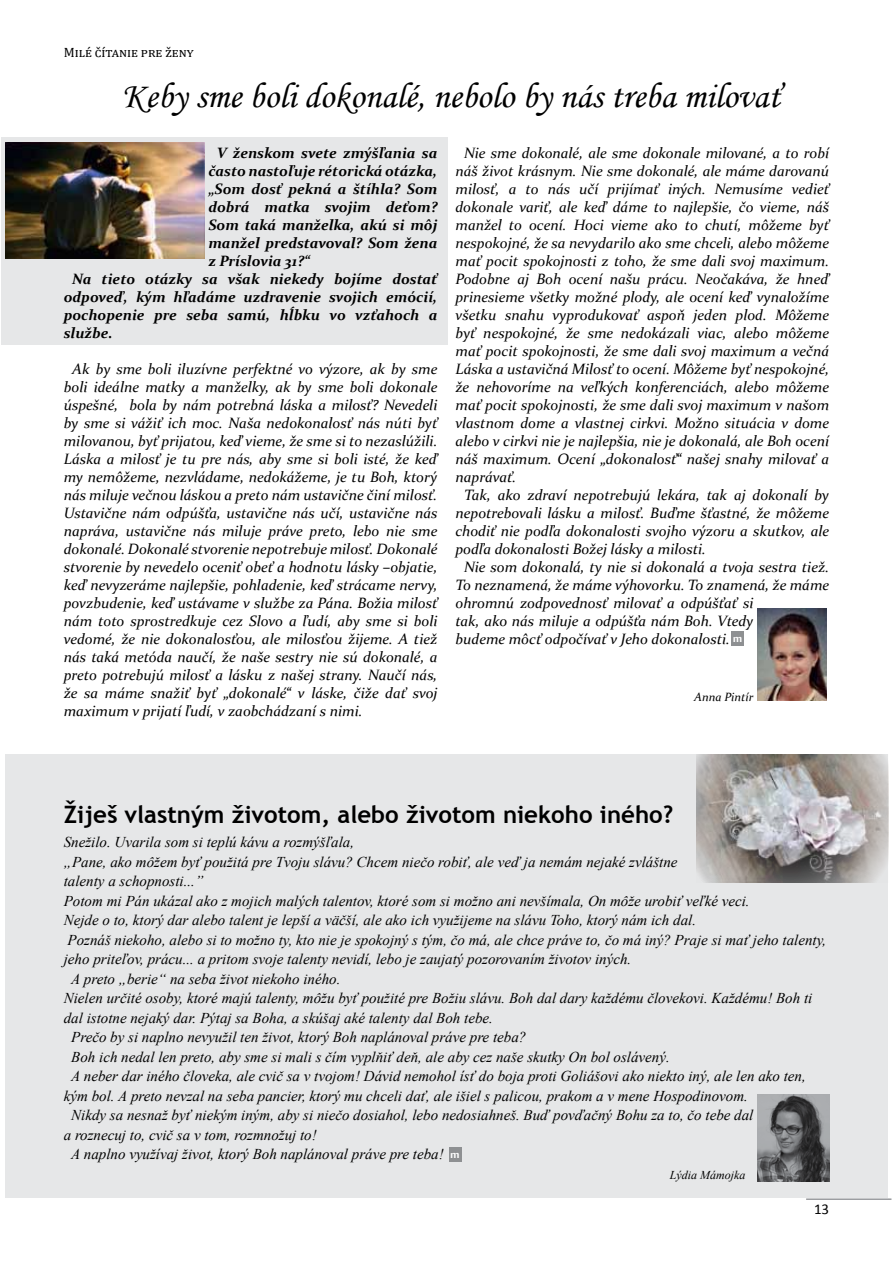
<style>
.page{position:relative;width:893px;height:1263px;background:#fff}
.page>*{position:absolute;margin:0;border:0;box-sizing:border-box;transform-origin:0 0}
.t1{font:36px "Monotype Corsiva";color:#000}
.t2{font:700 24px "Trebuchet MS";color:#000}
.t3{font:italic 15px/18px "Constantia";color:#000;text-align:justify}
.t4{font:italic 15px "Times New Roman";color:#000}
.t5{font:italic 700 15px "Constantia";color:#000}
.t6{font:15px "Calibri";color:#000}
.t7{font:700 15px "Sakkal Majalla";color:#fff}
.t8{font:13.5px "Cambria";color:#000}
.t9{font:italic 12px "Times New Roman";color:#000}
.t10{font:italic 12px "Constantia";color:#000}
.s1{font-family:"Sakkal Majalla";font-weight:700;font-style:normal;color:#fff}
</style>
<div class="page">
<hr style="left:806px;top:1198px;width:85px;height:2px;background:#999b9e">
<div style="left:1px;top:137px;width:447px;height:208px;background:#e6e7e8"></div>
<div style="left:5px;top:754px;width:883px;height:444px;background:#e6e7e8"></div>
<img style="left:758px;top:608px;width:68px;height:92px">
<img style="left:5px;top:143px;width:199px;height:116px">
<img style="left:696px;top:754px;width:192px;height:128px">
<div style="left:449px;top:1147px;width:12px;height:15px;background:#8e9092"></div>
<div style="left:731px;top:631px;width:13px;height:15px;background:#8e9092"></div>
<img style="left:758px;top:1094px;width:71px;height:88px">
<p class="t8" style="left:64px;top:44px;width:131px">Milé čítanie pre ženy</p>
<h1 class="t1" style="left:122px;top:74px;width:660px">Keby sme boli dokonalé, nebolo by nás treba milovať</h1>
<p class="t5" style="left:217px;top:142px;width:222px">V ženskom svete zmýšľania sa</p>
<p class="t5" style="left:208px;top:160px;width:231px">často nastoľuje rétorická otázka,</p>
<p class="t5" style="left:208px;top:178px;width:231px">„Som dosť pekná a štíhla? Som</p>
<p class="t5" style="left:208px;top:196px;width:231px">dobrá matka svojim deťom?</p>
<p class="t5" style="left:208px;top:214px;width:231px">Som taká manželka, akú si môj</p>
<p class="t5" style="left:208px;top:232px;width:231px">manžel predstavoval? Som žena</p>
<p class="t5" style="left:208px;top:250px;width:103px">z Príslovia 31?“</p>
<p class="t5" style="left:72px;top:268px;width:367px">Na tieto otázky sa však niekedy bojíme dostať</p>
<p class="t5" style="left:64px;top:286px;width:375px">odpoveď, kým hľadáme uzdravenie svojich emócií,</p>
<p class="t5" style="left:64px;top:304px;width:375px">pochopenie pre seba samú, hĺbku vo vzťahoch a</p>
<p class="t5" style="left:64px;top:322px;width:51px">službe.</p>
<p class="t3" style="left:64px;top:359px;width:375px;text-indent:9px">Ak by sme boli iluzívne perfektné vo výzore, ak by sme boli ideálne matky a manželky, ak by sme boli dokonale úspešné, bola by nám potrebná láska a milosť? Nevedeli by sme si vážiť ich moc. Naša nedokonalosť nás núti byť milovanou, byť prijatou, keď vieme, že sme si to nezaslúžili.<br>Láska a milosť je tu pre nás, aby sme si boli isté, že keď my nemôžeme, nezvládame, nedokážeme, je tu Boh, ktorý nás miluje večnou láskou a preto nám ustavične činí milosť.<br>Ustavične nám odpúšťa, ustavične nás učí, ustavične nás napráva, ustavične nás miluje práve preto, lebo nie sme dokonalé. Dokonalé stvorenie nepotrebuje milosť. Dokonalé stvorenie by nevedelo oceniť obeť a hodnotu lásky –objatie, keď nevyzeráme najlepšie, pohladenie, keď strácame nervy, povzbudenie, keď ustávame v službe za Pána. Božia milosť nám toto sprostredkuje cez Slovo a ľudí, aby sme si boli vedomé, že nie dokonalosťou, ale milosťou žijeme. A tiež nás taká metóda naučí, že naše sestry nie sú dokonalé, a preto potrebujú milosť a lásku z našej strany. Naučí nás, že sa máme snažiť byť „dokonalé“ v láske, čiže dať svoj maximum v prijatí ľudí, v zaobchádzaní s nimi.</p>
<p class="t3" style="left:464px;top:143px;width:367px">Nie sme dokonalé, ale sme dokonale milované, a to robí</p>
<p class="t3" style="left:455px;top:161px;width:375px">náš život krásnym. Nie sme dokonalé, ale máme darovanú</p>
<p class="t3" style="left:455px;top:179px;width:375px">milosť, a to nás učí prijímať iných. Nemusíme vedieť</p>
<p class="t3" style="left:455px;top:197px;width:375px">dokonale variť, ale keď dáme to najlepšie, čo vieme, náš</p>
<p class="t3" style="left:455px;top:215px;width:375px">manžel to ocení. Hoci vieme ako to chutí, môžeme byť</p>
<p class="t3" style="left:455px;top:233px;width:375px">nespokojné, že sa nevydarilo ako sme chceli, alebo môžeme</p>
<p class="t3" style="left:455px;top:251px;width:375px">mať pocit spokojnosti z toho, že sme dali svoj maximum.</p>
<p class="t3" style="left:455px;top:269px;width:375px">Podobne aj Boh ocení našu prácu. Neočakáva, že hneď</p>
<p class="t3" style="left:455px;top:287px;width:375px">prinesieme všetky možné plody, ale ocení keď vynaložíme</p>
<p class="t3" style="left:455px;top:305px;width:375px">všetku snahu vyprodukovať aspoň jeden plod. Môžeme</p>
<p class="t3" style="left:455px;top:323px;width:375px">byť nespokojné, že sme nedokázali viac, alebo môžeme</p>
<p class="t3" style="left:455px;top:341px;width:375px">mať pocit spokojnosti, že sme dali svoj maximum a večná</p>
<p class="t3" style="left:455px;top:359px;width:375px">Láska a ustavičná Milosť to ocení. Môžeme byť nespokojné,</p>
<p class="t3" style="left:455px;top:377px;width:375px">že nehovoríme na veľkých konferenciách, alebo môžeme</p>
<p class="t3" style="left:455px;top:395px;width:375px">mať pocit spokojnosti, že sme dali svoj maximum v našom</p>
<p class="t3" style="left:455px;top:413px;width:375px">vlastnom dome a vlastnej cirkvi. Možno situácia v dome</p>
<p class="t3" style="left:455px;top:431px;width:375px">alebo v cirkvi nie je najlepšia, nie je dokonalá, ale Boh ocení</p>
<p class="t3" style="left:455px;top:449px;width:375px">náš maximum. Ocení „dokonalosť“ našej snahy milovať a</p>
<p class="t3" style="left:455px;top:467px;width:62px">naprávať.</p>
<p class="t3" style="left:464px;top:485px;width:367px">Tak, ako zdraví nepotrebujú lekára, tak aj dokonalí by</p>
<p class="t3" style="left:455px;top:503px;width:375px">nepotrebovali lásku a milosť. Buďme šťastné, že môžeme</p>
<p class="t3" style="left:455px;top:521px;width:375px">chodiť nie podľa dokonalosti svojho výzoru a skutkov, ale</p>
<p class="t3" style="left:455px;top:539px;width:252px">podľa dokonalosti Božej lásky a milosti.</p>
<p class="t3" style="left:464px;top:557px;width:367px">Nie som dokonalá, ty nie si dokonalá a tvoja sestra tiež.</p>
<p class="t3" style="left:455px;top:575px;width:375px">To neznamená, že máme výhovorku. To znamená, že máme</p>
<p class="t3" style="left:455px;top:593px;width:299px">ohromnú zodpovednosť milovať a odpúšťať si</p>
<p class="t3" style="left:455px;top:611px;width:299px">tak, ako nás miluje a odpúšťa nám Boh. Vtedy</p>
<p class="t3" style="left:455px;top:629px;width:276px">budeme môcť odpočívať v Jeho dokonalosti.</p>
<p class="t7" style="left:733px;top:630px;width:11px">m</p>
<p class="t10" style="left:694px;top:689px;width:61px">Anna Pintír</p>
<h2 class="t2" style="left:64px;top:799px;width:611px">Žiješ vlastným životom, alebo životom niekoho iného?</h2>
<p class="t4" style="left:64px;top:832px;width:292px">Snežilo. Uvarila som si teplú kávu a rozmýšľala,</p>
<p class="t4" style="left:64px;top:851px;width:615px">„Pane, ako môžem byť použitá pre Tvoju slávu? Chcem niečo robiť, ale veď ja nemám nejaké zvláštne</p>
<p class="t4" style="left:64px;top:871px;width:141px">talenty a schopnosti...”</p>
<p class="t4" style="left:64px;top:890px;width:687px">Potom mi Pán ukázal ako z mojich malých talentov, ktoré som si možno ani nevšímala, On môže urobiť veľké veci.</p>
<p class="t4" style="left:64px;top:910px;width:634px">Nejde o to, ktorý dar alebo talent je lepší a väčší, ale ako ich využijeme na slávu Toho, ktorý nám ich dal.</p>
<p class="t4" style="left:68px;top:929px;width:760px">Poznáš niekoho, alebo si to možno ty, kto nie je spokojný s tým, čo má, ale chce práve to, čo má iný? Praje si mať jeho talenty,</p>
<p class="t4" style="left:64px;top:949px;width:569px">jeho priteľov, prácu... a pritom svoje talenty nevidí, lebo je zaujatý pozorovaním životov iných.</p>
<p class="t4" style="left:71px;top:968px;width:271px">A preto „berie“ na seba život niekoho iného.</p>
<p class="t4" style="left:64px;top:988px;width:750px">Nielen určité osoby, ktoré majú talenty, môžu byť použité pre Božiu slávu. Boh dal dary každému človekovi. Každému! Boh ti</p>
<p class="t4" style="left:64px;top:1007px;width:431px">dal istotne nejaký dar. Pýtaj sa Boha, a skúšaj aké talenty dal Boh tebe.</p>
<p class="t4" style="left:71px;top:1027px;width:457px">Prečo by si naplno nevyužil ten život, ktorý Boh naplánoval práve pre teba?</p>
<p class="t4" style="left:71px;top:1046px;width:600px">Boh ich nedal len preto, aby sme si mali s čím vyplňiť deň, ale aby cez naše skutky On bol oslávený.</p>
<p class="t4" style="left:71px;top:1066px;width:736px">A neber dar iného človeka, ale cvič sa v tvojom! Dávid nemohol ísť do boja proti Goliášovi ako niekto iný, ale len ako ten,</p>
<p class="t4" style="left:64px;top:1085px;width:686px">kým bol. A preto nevzal na seba pancier, ktorý mu chceli dať, ale išiel s palicou, prakom a v mene Hospodinovom.</p>
<p class="t4" style="left:71px;top:1105px;width:684px">Nikdy sa nesnaž byť niekým iným, aby si niečo dosiahol, lebo nedosiahneš. Buď povďačný Bohu za to, čo tebe dal</p>
<p class="t4" style="left:64px;top:1124px;width:255px">a roznecuj to, cvič sa v tom, rozmnožuj to!</p>
<p class="t4" style="left:71px;top:1144px;width:390px">A naplno využívaj život, ktorý Boh naplánoval práve pre teba! <span class="s1">m</span></p>
<p class="t9" style="left:670px;top:1166px;width:77px">Lýdia Mámojka</p>
<p class="t6" style="left:814px;top:1200px;width:17px">13</p>
</div>
